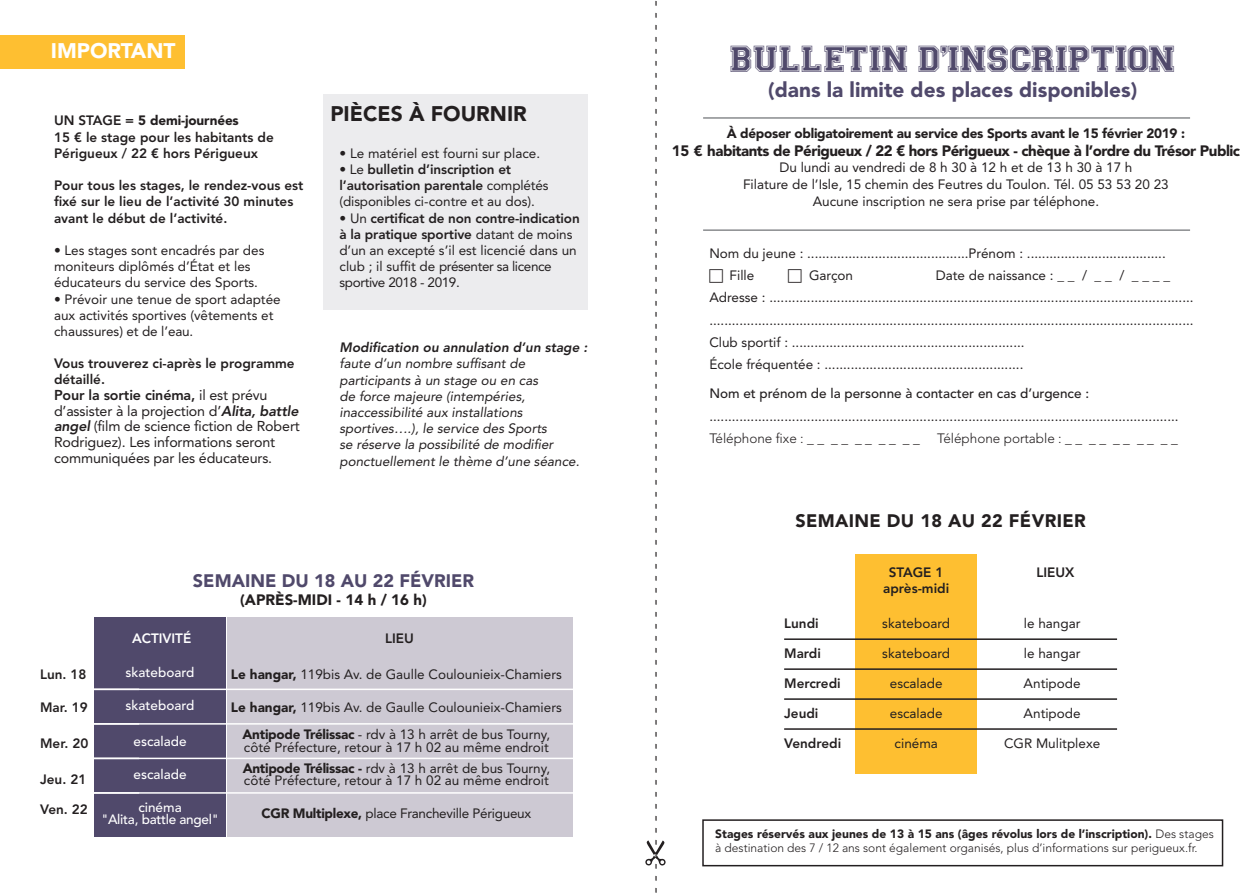
<style>
.page{position:relative;width:1259px;height:893px;background:#fff}
.page>*{position:absolute;margin:0;border:0;box-sizing:border-box;transform-origin:0 0}
.t1{font:37.5px "Varsity";color:#50496b}
.t2{font:900 21px "Avenir LT Std";color:#231f20}
.t3{font:900 21px "Avenir LT Std";color:#fff}
.t4{font:900 20.85px "Avenir LT Std";color:#50496b}
.t5{font:20.55px "Minion Pro";color:#231f20}
.t6{font:900 18px "Avenir LT Std";letter-spacing:.02em;color:#231f20}
.t7{font:900 18px "Avenir LT Std";color:#50496b}
.t8{font:900 15px "Avenir LT Std";letter-spacing:-.03em;color:#231f20}
.t9{font:900 15px "Avenir LT Std";color:#231f20}
.t10{font:14.25px/15.9px "Avenir LT Std";letter-spacing:-.01em;color:#231f20}
.t11{font:13.5px/16.2px "Avenir LT Std";color:#231f20}
.t12{font:800 13.5px/16.2px "Avenir LT Std";color:#231f20}
.t13{font:italic 13.5px/16.2px "Avenir LT Std";color:#231f20}
.t14{font:900 13.5px "Avenir LT Std";letter-spacing:-.02em;color:#231f20}
.t15{font:300 13.5px "Avenir LT Std";color:#231f20}
.t16{font:500 13.5px "Avenir LT Std";color:#231f20}
.t17{font:13.5px "Avenir LT Std";letter-spacing:-.02em;color:#231f20}
.t18{font:500 13.5px "Avenir LT Std";color:#fff}
.t19{font:italic 800 13.5px "Avenir LT Std";color:#231f20}
.t20{font:500 13.5px/12px "Avenir LT Std";letter-spacing:-.02em;color:#fff;text-align:center}
.t21{font:800 13.5px "Avenir LT Std";color:#fff}
.t22{font:300 12px/14.4px "Avenir LT Std";color:#231f20}
.s1{font-weight:900}
.s2{font-weight:800}
.s3{font-weight:800;font-style:italic}
.s4{font-weight:400}
</style>
<div class="page">
<div style="left:0;top:35px;width:185px;height:33px;background:#febf31"></div>
<div style="left:323px;top:94px;width:265px;height:216px;background:#ececee"></div>
<hr style="left:703px;top:117px;width:487px;height:2px;background:#808285">
<hr style="left:703px;top:229px;width:487px;height:2px;background:#808285">
<div style="left:855px;top:554px;width:121px;height:220px;background:#febf31"></div>
<hr style="left:784px;top:638px;width:333px;height:2px;background:#231f20">
<hr style="left:784px;top:668px;width:333px;height:2px;background:#231f20">
<hr style="left:784px;top:698px;width:333px;height:2px;background:#231f20">
<hr style="left:784px;top:728px;width:333px;height:2px;background:#231f20">
<div style="left:227px;top:617px;width:346px;height:220px;background:#cdc9d3"></div>
<div style="left:94px;top:617px;width:132px;height:220px;background:#50496b"></div>
<hr style="left:58px;top:689px;width:521px;height:1px;background:#fff">
<hr style="left:58px;top:723px;width:521px;height:2px;background:#fff">
<hr style="left:58px;top:758px;width:521px;height:1px;background:#fff">
<hr style="left:58px;top:792px;width:521px;height:2px;background:#fff">
<svg style="left:645px;top:840px;width:20px;height:25px"></svg>
<div style="left:702px;top:819px;width:521px;height:47px;border:2px solid #231f20"></div>
<h2 class="t3" style="left:51px;top:38px;width:126px">IMPORTANT</h2>
<p class="t12" style="left:54px;top:113px;width:221px">UN STAGE = <span class="s1">5 demi-journées<br></span>15 € le stage pour les habitants de<br>Périgueux / 22 € hors Périgueux</p>
<p class="t12" style="left:54px;top:177px;width:251px">Pour tous les stages, le rendez-vous est fixé sur le lieu de l’activité 30 minutes avant le début de l’activité.</p>
<p class="t11" style="left:54px;top:242px;width:212px">• Les stages sont encadrés par des moniteurs diplômés d’État et les éducateurs du service des Sports.</p>
<p class="t11" style="left:54px;top:291px;width:228px">• Prévoir une tenue de sport adaptée aux activités sportives (vêtements et chaussures) et de l’eau.</p>
<p class="t12" style="left:54px;top:355px;width:242px">Vous trouverez ci-après le programme détaillé.</p>
<p class="t10" style="left:54px;top:387px;width:247px"><span class="s2">Pour la sortie cinéma,</span> il est prévu d’assister à la projection d’<span class="s3">Alita, battle angel</span> (film de science fiction de Robert Rodriguez). Les informations seront communiquées par les éducateurs.</p>
<h2 class="t2" style="left:330px;top:101px;width:198px">PIÈCES À FOURNIR</h2>
<p class="t11" style="left:339px;top:145px;width:202px">• Le matériel est fourni sur place.</p>
<p class="t12" style="left:339px;top:161px;width:211px"><span class="s4">• Le</span> bulletin d’inscription et l’autorisation parentale <span class="s4">complétés (disponibles ci-contre et au dos).</span></p>
<p class="t11" style="left:339px;top:210px;width:242px">• Un <span class="s2">certificat de non contre-indication à la pratique sportive</span> datant de moins d’un an excepté s’il est licencié dans un club ; il suffit de présenter sa licence sportive 2018 - 2019.</p>
<p class="t19" style="left:339px;top:339px;width:249px">Modification ou annulation d’un stage :</p>
<p class="t13" style="left:339px;top:356px;width:241px">faute d’un nombre suffisant de participants à un stage ou en cas<br>de force majeure (intempéries, inaccessibilité aux installations sportives….), le service des Sports<br>se réserve la possibilité de modifier ponctuellement le thème d’une séance.</p>
<h3 class="t7" style="left:193px;top:570px;width:282px">SEMAINE DU 18 AU 22 FÉVRIER</h3>
<p class="t9" style="left:240px;top:591px;width:188px">(APRÈS-MIDI - 14 h / 16 h)</p>
<p class="t12" style="left:40px;top:666px;width:48px">Lun. 18</p>
<p class="t12" style="left:40px;top:699px;width:49px">Mar. 19</p>
<p class="t12" style="left:40px;top:735px;width:50px">Mer. 20</p>
<p class="t12" style="left:40px;top:771px;width:48px">Jeu. 21</p>
<p class="t12" style="left:40px;top:801px;width:49px">Ven. 22</p>
<p class="t21" style="left:132px;top:631px;width:61px">ACTIVITÉ</p>
<p class="t12" style="left:385px;top:631px;width:30px">LIEU</p>
<p class="t18" style="left:126px;top:665px;width:70px">skateboard</p>
<p class="t18" style="left:126px;top:698px;width:70px">skateboard</p>
<p class="t18" style="left:133px;top:734px;width:55px">escalade</p>
<p class="t18" style="left:133px;top:767px;width:55px">escalade</p>
<p class="t20" style="left:101px;top:802px;width:119px">cinéma<br>"Alita, battle angel"</p>
<p class="t11" style="left:231px;top:666px;width:332px"><span class="s1">Le hangar,</span> 119bis Av. de Gaulle Coulounieix-Chamiers</p>
<p class="t11" style="left:231px;top:694px;width:332px;line-height:27px;text-align:center"><span class="s1">Le hangar,</span> 119bis Av. de Gaulle Coulounieix-Chamiers<br><span class="s1">Antipode Trélissac</span> - rdv à 13 h arrêt de bus Tourny,</p>
<p class="t11" style="left:243px;top:737px;width:309px;line-height:21px">côté Préfecture, retour à 17 h 02 au même endroit<br><span class="s1">Antipode Trélissac -</span> rdv à 13 h arrêt de bus Tourny,</p>
<p class="t11" style="left:244px;top:773px;width:306px">côté Préfecture, retour à 17 h 02 au même endroit</p>
<p class="t17" style="left:261px;top:806px;width:271px"><span class="s1">CGR Multiplexe,</span> place Francheville Périgueux</p>
<h3 class="t5" style="left:640px;top:894px;width:897px;rotate:-90deg">- - - - - - - - - - - - - - - - - - - - - - - - - - - - - - - - - - - - - - - - - - - - - - - - - - - - - - - - - - - - - - - - - - - - - - - - - - -</h3>
<h1 class="t1" style="left:730px;top:36px;width:446px">BULLETIN D’INSCRIPTION</h1>
<h3 class="t4" style="left:768px;top:78px;width:370px">(dans la limite des places disponibles)</h3>
<p class="t14" style="left:727px;top:125px;width:460px">À déposer obligatoirement au service des Sports avant le 15 février 2019 :</p>
<p class="t8" style="left:672px;top:141px;width:570px">15 € habitants de Périgueux / 22 € hors Périgueux - chèque à l’ordre du Trésor Public</p>
<p class="t11" style="left:743px;top:160px;width:427px;line-height:16.6px;text-align:center">Du lundi au vendredi de 8 h 30 à 12 h et de 13 h 30 à 17 h<br>Filature de l’Isle, 15 chemin des Feutres du Toulon. Tél. 05 53 53 20 23<br>Aucune inscription ne sera prise par téléphone.</p>
<p class="t11" style="left:729px;top:242px;width:438px;line-height:22.2px;text-indent:-20px">Nom du jeune : ...........................................Prénom : .....................................<br>Fille</p>
<p class="t11" style="left:709px;top:265px;width:486px;line-height:22.2px;text-indent:226px">Date de naissance : _ _ / _ _ / _ _ _ _ Adresse : ................................................................................................................. .................................................................................................................................<br>Club sportif : ..............................................................<br>École fréquentée : .....................................................</p>
<p class="t16" style="left:709px;top:386px;width:381px">Nom et prénom de la personne à contacter en cas d’urgence :</p>
<p class="t11" style="left:709px;top:408px;width:471px">.............................................................................................................................</p>
<p class="t15" style="left:709px;top:430px;width:212px">Téléphone fixe : _ _ _ _ _ _ _ _ _ _</p>
<p class="t15" style="left:937px;top:430px;width:242px">Téléphone portable : _ _ _ _ _ _ _ _ _ _</p>
<p class="t11" style="left:809px;top:268px;width:46px">Garçon</p>
<h3 class="t6" style="left:795px;top:510px;width:292px">SEMAINE DU 18 AU 22 FÉVRIER</h3>
<p class="t12" style="left:784px;top:615px;width:36px">Lundi</p>
<p class="t12" style="left:784px;top:645px;width:38px">Mardi</p>
<p class="t12" style="left:784px;top:675px;width:58px">Mercredi</p>
<p class="t12" style="left:784px;top:705px;width:36px">Jeudi</p>
<p class="t12" style="left:784px;top:735px;width:59px">Vendredi</p>
<p class="t12" style="left:883px;top:564px;width:68px;text-align:center">STAGE 1 après-midi</p>
<p class="t11" style="left:882px;top:615px;width:69px">skateboard</p>
<p class="t11" style="left:882px;top:645px;width:69px">skateboard</p>
<p class="t11" style="left:890px;top:675px;width:54px">escalade</p>
<p class="t11" style="left:890px;top:705px;width:54px">escalade</p>
<p class="t11" style="left:894px;top:735px;width:45px">cinéma</p>
<p class="t12" style="left:1036px;top:564px;width:40px">LIEUX</p>
<p class="t11" style="left:1024px;top:615px;width:58px">le hangar</p>
<p class="t11" style="left:1024px;top:645px;width:58px">le hangar</p>
<p class="t11" style="left:1023px;top:675px;width:59px">Antipode</p>
<p class="t11" style="left:1023px;top:705px;width:59px">Antipode</p>
<p class="t11" style="left:1004px;top:735px;width:98px">CGR Mulitplexe</p>
<p class="t22" style="left:715px;top:827px;width:500px"><span class="s1">Stages réservés aux jeunes de 13 à 15 ans (âges révolus lors de l’inscription).</span> Des stages à destination des 7 / 12 ans sont également organisés, plus d’informations sur perigueux.fr.</p>
</div>
